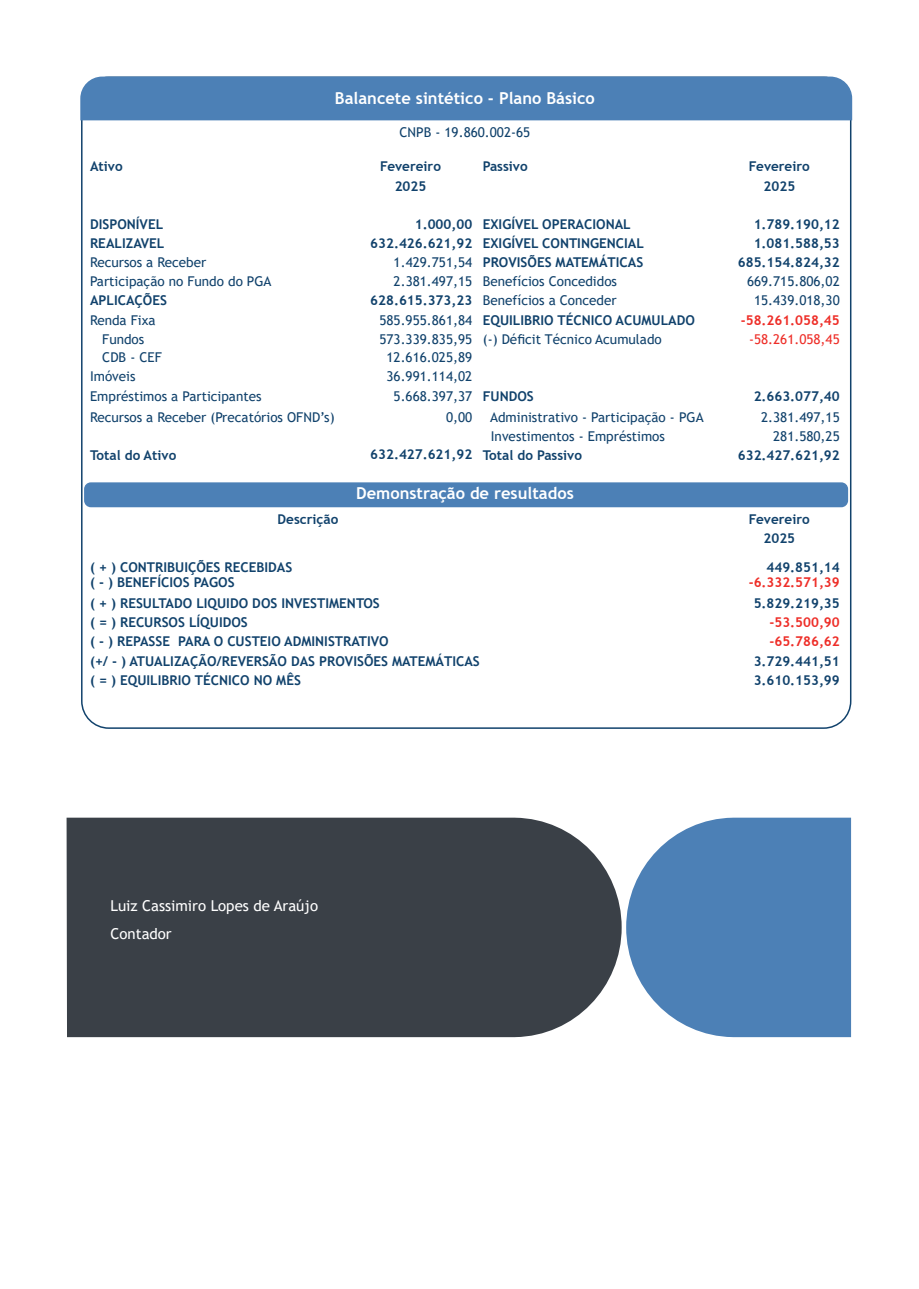
<style>
.page{position:relative;width:919px;height:1289px;background:#fff}
.page>*{position:absolute;margin:0;border:0;box-sizing:border-box;transform-origin:0 0}
.t1{font:700 16.5px "Trebuchet MS";color:#fff}
.t2{font:15px/28.5px "Trebuchet MS";color:#fff}
.t3{font:700 13.5px/19.2px "Trebuchet MS";color:#11426c;text-align:center}
.t4{font:13.5px "Trebuchet MS";color:#11426c}
.t5{font:700 13.5px "Trebuchet MS";color:#ee2e28}
.t6{font:13.5px "Trebuchet MS";color:#ee2e28}
.s1{font-weight:400}
.s2{font-weight:700}
</style>
<div class="page">
<svg style="left:626px;top:817px;width:225px;height:220px;background:#5f8ebe"></svg>
<div style="left:67px;top:817px;width:554px;height:220px;background:#3a4047"></div>
<div style="left:84px;top:482px;width:764px;height:25px;background:#4c80b6;border-radius:7px"></div>
<div style="left:80px;top:76px;width:772px;height:45px;background:#4c80b6"></div>
<p class="t1" style="left:335px;top:88px;width:261px">Balancete sintético - Plano Básico</p>
<p class="t4" style="left:399px;top:124px;width:132px">CNPB - 19.860.002-65</p>
<p class="t3" style="left:90px;top:157px;width:34px">Ativo</p>
<p class="t3" style="left:380px;top:157px;width:62px">Fevereiro</p>
<p class="t3" style="left:482px;top:157px;width:46px">Passivo</p>
<p class="t3" style="left:749px;top:157px;width:62px">Fevereiro</p>
<p class="t3" style="left:394px;top:176px;width:33px">2025</p>
<p class="t3" style="left:763px;top:176px;width:33px">2025</p>
<p class="t3" style="left:90px;top:214px;width:75px">DISPONÍVEL</p>
<p class="t3" style="left:415px;top:214px;width:217px">1.000,00 EXIGÍVEL OPERACIONAL</p>
<p class="t3" style="left:753px;top:214px;width:88px">1.789.190,12</p>
<p class="t3" style="left:90px;top:234px;width:76px">REALIZAVEL</p>
<p class="t3" style="left:370px;top:234px;width:275px">632.426.621,92 EXIGÍVEL CONTINGENCIAL</p>
<p class="t3" style="left:753px;top:234px;width:88px">1.081.588,53</p>
<p class="t4" style="left:90px;top:254px;width:118px">Recursos a Receber</p>
<p class="t3" style="left:393px;top:253px;width:251px"><span class="s1">1.429.751,54</span> PROVISÕES MATEMÁTICAS</p>
<p class="t3" style="left:737px;top:253px;width:103px">685.154.824,32</p>
<p class="t4" style="left:90px;top:273px;width:183px">Participação no Fundo do PGA</p>
<p class="t4" style="left:393px;top:273px;width:225px">2.381.497,15 Benefícios Concedidos</p>
<p class="t4" style="left:747px;top:273px;width:94px">669.715.806,02</p>
<p class="t3" style="left:90px;top:291px;width:78px">APLICAÇÕES</p>
<p class="t4" style="left:370px;top:292px;width:248px"><span class="s2">628.615.373,23</span> Benefícios a Conceder</p>
<p class="t4" style="left:754px;top:292px;width:87px">15.439.018,30</p>
<p class="t4" style="left:90px;top:311px;width:67px">Renda Fixa</p>
<p class="t3" style="left:379px;top:310px;width:317px"><span class="s1">585.955.861,84</span> EQUILIBRIO TÉCNICO ACUMULADO</p>
<p class="t5" style="left:740px;top:311px;width:100px">-58.261.058,45</p>
<p class="t4" style="left:102px;top:330px;width:44px">Fundos</p>
<p class="t4" style="left:379px;top:330px;width:284px">573.339.835,95 (-) Déficit Técnico Acumulado</p>
<p class="t6" style="left:749px;top:330px;width:92px">-58.261.058,45</p>
<p class="t4" style="left:102px;top:348px;width:61px">CDB - CEF</p>
<p class="t4" style="left:386px;top:348px;width:87px">12.616.025,89</p>
<p class="t4" style="left:90px;top:367px;width:47px">Imóveis</p>
<p class="t4" style="left:386px;top:367px;width:87px">36.991.114,02</p>
<p class="t4" style="left:90px;top:388px;width:173px">Empréstimos a Participantes</p>
<p class="t4" style="left:393px;top:388px;width:142px">5.668.397,37 <span class="s2">FUNDOS</span></p>
<p class="t3" style="left:753px;top:387px;width:88px">2.663.077,40</p>
<p class="t4" style="left:90px;top:408px;width:246px">Recursos a Receber (Precatórios OFND’s)</p>
<p class="t4" style="left:446px;top:408px;width:28px">0,00</p>
<p class="t4" style="left:490px;top:408px;width:215px">Administrativo - Participação - PGA</p>
<p class="t4" style="left:761px;top:408px;width:80px">2.381.497,15</p>
<p class="t4" style="left:491px;top:427px;width:175px">Investimentos - Empréstimos</p>
<p class="t4" style="left:773px;top:427px;width:68px">281.580,25</p>
<p class="t3" style="left:90px;top:445px;width:88px">Total do Ativo</p>
<p class="t3" style="left:370px;top:445px;width:213px">632.427.621,92 Total do Passivo</p>
<p class="t3" style="left:737px;top:445px;width:103px">632.427.621,92</p>
<p class="t1" style="left:356px;top:483px;width:219px">Demonstração de resultados</p>
<p class="t3" style="left:277px;top:509px;width:62px">Descrição</p>
<p class="t3" style="left:749px;top:509px;width:62px">Fevereiro<br>2025</p>
<p class="t3" style="left:90px;top:557px;width:204px">( + ) CONTRIBUIÇÕES RECEBIDAS</p>
<p class="t3" style="left:766px;top:557px;width:75px">449.851,14</p>
<p class="t3" style="left:90px;top:572px;width:146px">( - ) BENEFÍCIOS PAGOS</p>
<p class="t5" style="left:748px;top:573px;width:93px">-6.332.571,39</p>
<p class="t3" style="left:90px;top:593px;width:291px">( + ) RESULTADO LIQUIDO DOS INVESTIMENTOS</p>
<p class="t3" style="left:753px;top:593px;width:88px">5.829.219,35</p>
<p class="t3" style="left:90px;top:612px;width:159px">( = ) RECURSOS LÍQUIDOS</p>
<p class="t5" style="left:769px;top:614px;width:72px">-53.500,90</p>
<p class="t3" style="left:90px;top:632px;width:300px">( - ) REPASSE PARA O CUSTEIO ADMINISTRATIVO</p>
<p class="t5" style="left:769px;top:633px;width:72px">-65.786,62</p>
<p class="t3" style="left:90px;top:651px;width:391px">(+/ - ) ATUALIZAÇÃO/REVERSÃO DAS PROVISÕES MATEMÁTICAS</p>
<p class="t3" style="left:753px;top:651px;width:88px">3.729.441,51</p>
<p class="t3" style="left:90px;top:670px;width:212px">( = ) EQUILIBRIO TÉCNICO NO MÊS</p>
<p class="t3" style="left:753px;top:670px;width:88px">3.610.153,99</p>
<p class="t2" style="left:110px;top:890px;width:209px">Luiz Cassimiro Lopes de Araújo<br>Contador</p>
</div>
